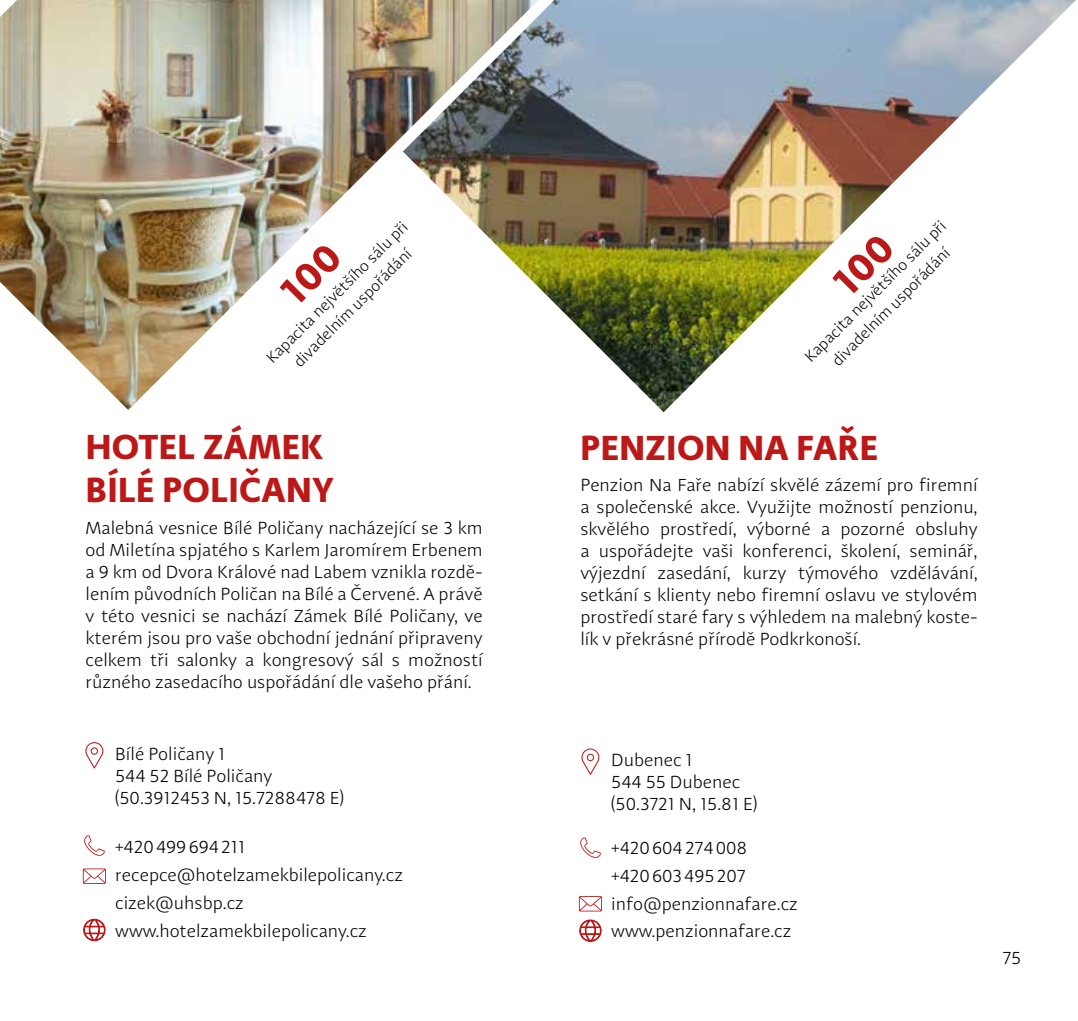
<style>
.page{position:relative;width:1078px;height:1021px;background:#fff}
.page>*{position:absolute;margin:0;border:0;box-sizing:border-box;transform-origin:0 0}
.t1{font:700 36px/43.2px "Adagio Sans";letter-spacing:.01em;color:#bc1817}
.t2{font:300 18px/22px "Adagio Sans";color:#000}
.t3{font:300 16px/22px "Adagio Sans";color:#000;text-align:center}
</style>
<div class="page">
<img style="left:538px;top:0;width:537px;height:412px">
<svg style="left:580px;top:837px;width:20px;height:21px"></svg>
<svg style="left:578px;top:896px;width:23px;height:15px"></svg>
<svg style="left:581px;top:748px;width:18px;height:26px"></svg>
<svg style="left:579px;top:919px;width:22px;height:22px"></svg>
<img style="left:0;top:0;width:538px;height:410px">
<svg style="left:84px;top:835px;width:21px;height:20px"></svg>
<svg style="left:83px;top:868px;width:23px;height:15px"></svg>
<svg style="left:85px;top:742px;width:18px;height:26px"></svg>
<svg style="left:83px;top:919px;width:22px;height:22px"></svg>
<svg style="left:831px;top:232px;width:64px;height:64px"></svg>
<svg style="left:279px;top:242px;width:64px;height:64px"></svg>
<p class="t3" style="left:261px;top:352px;width:194px;rotate:-45deg">Kapacita největšího sálu při divadelním uspořádání</p>
<p class="t3" style="left:799px;top:351px;width:194px;rotate:-45deg">Kapacita největšího sálu při divadelním uspořádání</p>
<h1 class="t1" style="left:86px;top:426px;width:250px">HOTEL ZÁMEK<br>BÍLÉ POLIČANY</h1>
<p class="t2" style="left:86px;top:517px;width:398px;text-align:justify">Malebná vesnice Bílé Poličany nacházející se 3 km od Miletína spjatého s Karlem Jaromírem Erbenem a 9 km od Dvora Králové nad Labem vznikla rozdě&shy;lením původních Poličan na Bílé a Červené. A právě v této vesnici se nachází Zámek Bílé Poličany, ve kterém jsou pro vaše obchodní jednání připraveny celkem tři salonky a kongresový sál s možností různého zasedacího uspořádání dle vašeho přání.</p>
<p class="t2" style="left:115px;top:742px;width:230px">Bílé Poličany 1<br>544 52 Bílé Poličany (50.3912453 N, 15.7288478 E)</p>
<p class="t2" style="left:115px;top:833px;width:289px;line-height:27.6px">+420499694211 recepce@hotelzamekbilepolicany.cz cizek@uhsbp.cz www.hotelzamekbilepolicany.cz</p>
<h1 class="t1" style="left:580px;top:427px;width:299px">PENZION NA FAŘE</h1>
<p class="t2" style="left:580px;top:474px;width:398px;text-align:justify">Penzion Na Faře nabízí skvělé zázemí pro firemní a společenské akce. Využijte možností penzionu, skvělého prostředí, výborné a pozorné obsluhy a uspořádejte vaši konferenci, školení, seminář, výjezdní zasedání, kurzy týmového vzdělávání, setkání s klienty nebo firemní oslavu ve stylovém prostředí staré fary s výhledem na malebný koste&shy;lík v překrásné přírodě Podkrkonoší.</p>
<p class="t2" style="left:611px;top:749px;width:147px">Dubenec 1<br>544 55 Dubenec (50.3721 N, 15.81 E)</p>
<p class="t2" style="left:611px;top:834px;width:188px;line-height:27.6px">+420604274008 +420603495207 info@penzionnafare.cz www.penzionnafare.cz</p>
<p class="t2" style="left:1002px;top:947px;width:20px">75</p>
</div>
